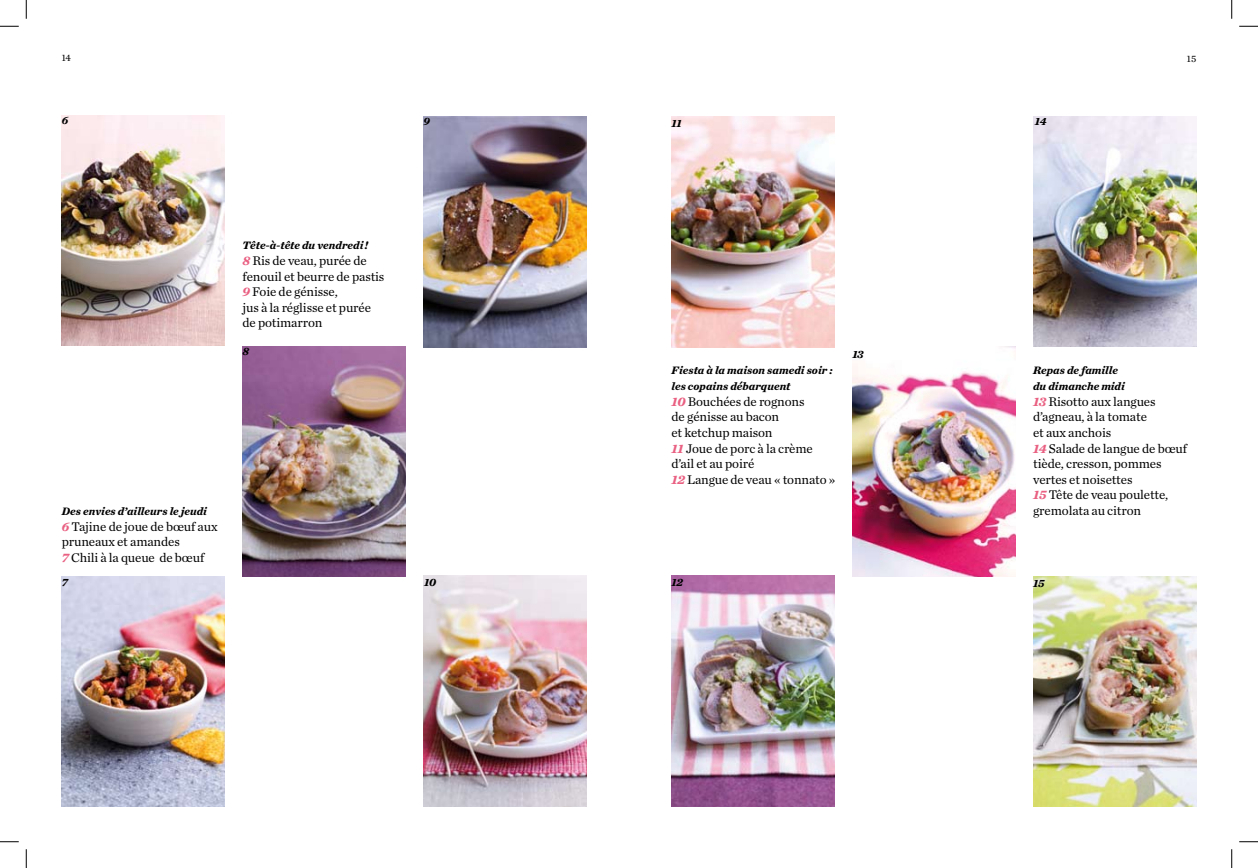
<style>
.page{position:relative;width:1258px;height:868px;background:#fff}
.page>*{position:absolute;margin:0;border:0;box-sizing:border-box;transform-origin:0 0}
.t1{font:13.12px/15.6px "Chronicle Text G1";letter-spacing:-.01em;color:#000}
.t2{font:italic 700 11.25px/15.6px "Chronicle Text G1";letter-spacing:.005em;color:#000}
.t3{font:10px "Chronicle Text G1";color:#000}
.s1{font-weight:700;font-style:italic;color:#e96082}
</style>
<div class="page">
<img style="left:62px;top:576px;width:163px;height:230px">
<img style="left:62px;top:115px;width:163px;height:230px">
<img style="left:242px;top:346px;width:163px;height:230px">
<img style="left:423px;top:117px;width:163px;height:230px">
<img style="left:671px;top:575px;width:163px;height:231px">
<img style="left:423px;top:576px;width:163px;height:230px">
<img style="left:671px;top:117px;width:163px;height:230px">
<img style="left:1033px;top:576px;width:163px;height:230px">
<img style="left:852px;top:346px;width:163px;height:230px">
<img style="left:1033px;top:117px;width:163px;height:229px">
<svg style="left:0;top:25px;width:19px;height:2px"></svg>
<svg style="left:1239px;top:25px;width:18px;height:2px"></svg>
<svg style="left:0;top:841px;width:19px;height:1px"></svg>
<svg style="left:1239px;top:841px;width:18px;height:1px"></svg>
<svg style="left:25px;top:0;width:2px;height:19px"></svg>
<svg style="left:25px;top:849px;width:2px;height:18px"></svg>
<svg style="left:1231px;top:0;width:1px;height:19px"></svg>
<svg style="left:1231px;top:849px;width:1px;height:18px"></svg>
<p class="t3" style="left:62px;top:50px;width:11px">14</p>
<p class="t3" style="left:1186px;top:51px;width:11px">15</p>
<p class="t2" style="left:62px;top:112px;width:8px">6</p>
<p class="t2" style="left:423px;top:112px;width:8px">9</p>
<p class="t2" style="left:671px;top:114px;width:12px">11</p>
<p class="t2" style="left:242px;top:237px;width:127px">Tête-à-tête du vendredi !</p>
<p class="t1" style="left:242px;top:252px;width:143px"><span class="s1">8</span> Ris de veau, purée de fenouil et beurre de pastis<br><span class="s1">9</span> Foie de génisse,<br>jus à la réglisse et purée de potimarron</p>
<p class="t2" style="left:242px;top:343px;width:8px">8</p>
<p class="t2" style="left:62px;top:503px;width:147px">Des envies d’ailleurs le jeudi</p>
<p class="t1" style="left:62px;top:518px;width:157px"><span class="s1">6</span> Tajine de joue de bœuf aux pruneaux et amandes<br><span class="s1">7</span> Chili à la queue de bœuf</p>
<p class="t2" style="left:62px;top:573px;width:8px">7</p>
<p class="t2" style="left:671px;top:362px;width:163px">Fiesta à la maison samedi soir : les copains débarquent</p>
<p class="t1" style="left:671px;top:393px;width:165px"><span class="s1">10</span> Bouchées de rognons<br>de génisse au bacon<br>et ketchup maison<br><span class="s1">11</span> Joue de porc à la crème d’ail et au poiré<br><span class="s1">12</span> Langue de veau « tonnato »</p>
<p class="t2" style="left:852px;top:345px;width:13px">13</p>
<p class="t2" style="left:424px;top:573px;width:14px">10</p>
<p class="t2" style="left:671px;top:573px;width:13px">12</p>
<p class="t2" style="left:1034px;top:112px;width:13px">14</p>
<p class="t2" style="left:1033px;top:362px;width:93px">Repas de famille du dimanche midi</p>
<p class="t1" style="left:1033px;top:393px;width:155px"><span class="s1">13</span> Risotto aux langues d’agneau, à la tomate<br>et aux anchois<br><span class="s1">14</span> Salade de langue de bœuf tiède, cresson, pommes vertes et noisettes<br><span class="s1">15</span> Tête de veau poulette, gremolata au citron</p>
<p class="t2" style="left:1033px;top:574px;width:13px">15</p>
</div>
